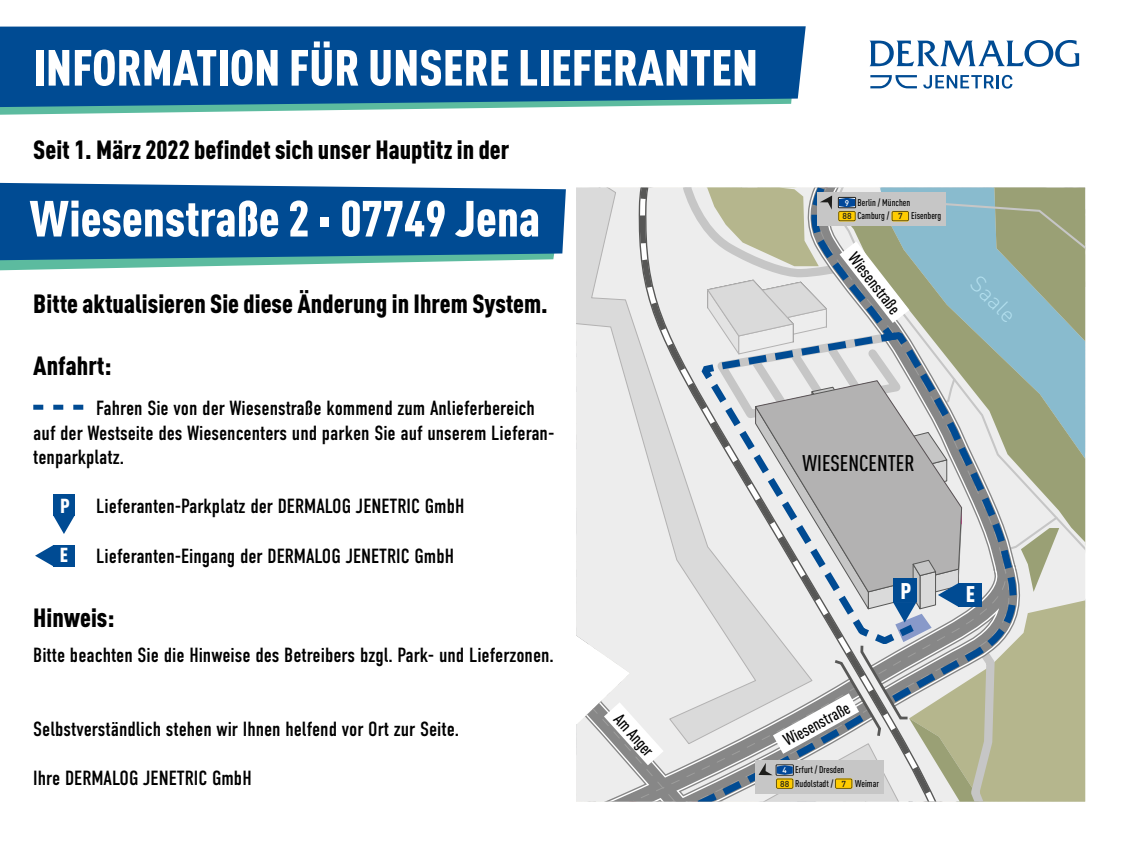
<style>
.page{position:relative;width:1134px;height:851px;background:#fff}
.page>*{position:absolute;margin:0;border:0;box-sizing:border-box;transform-origin:0 0}
.t1{font:900 condensed 50px "DIN Pro";color:#fff}
.t2{font:900 condensed 26px "DIN Pro";color:#010101}
.t3{font:500 condensed 22.4px "DIN Pro";color:#010101}
.t4{font:300 22.4px "DIN Pro";color:#b3dfee}
.t5{font:900 condensed 22.4px "DIN Pro";color:#fff}
.t6{font:20.5px/24.6px "DIN Condensed";color:#010101}
.t7{font:900 condensed 20px "DIN Pro";color:#fff}
.t8{font:500 condensed 16.6px "DIN Pro";color:#010101}
.t9{font:500 condensed 9.7px "DIN Pro";color:#010101}
.t10{font:500 8.6px "DIN Pro";color:#1d1d1b}
.s1{font-stretch:normal;font-size:8.1px;color:#fff}
</style>
<div class="page">
<svg style="left:576px;top:744px;width:59px;height:57px"></svg>
<svg style="left:576px;top:187px;width:102px;height:557px"></svg>
<svg style="left:604px;top:702px;width:60px;height:63px"></svg>
<svg style="left:678px;top:187px;width:407px;height:614px"></svg>
<svg style="left:776px;top:778px;width:17px;height:10px"></svg>
<div style="left:777px;top:779px;width:16px;height:8px;background:#fc0"></div>
<svg style="left:835px;top:778px;width:17px;height:10px"></svg>
<div style="left:836px;top:779px;width:15px;height:8px;background:#fc0"></div>
<svg style="left:0;top:260px;width:515px;height:10px"></svg>
<svg style="left:0;top:107px;width:556px;height:8px"></svg>
<svg style="left:0;top:26px;width:806px;height:81px;fill:#004b93"></svg>
<svg style="left:0;top:183px;width:566px;height:77px;fill:#004b93"></svg>
<svg style="left:35px;top:545px;width:18px;height:21px"></svg>
<div style="left:53px;top:545px;width:22px;height:21px;background:#004b93"></div>
<svg style="left:53px;top:515px;width:22px;height:19px"></svg>
<div style="left:53px;top:494px;width:22px;height:21px;background:#004b93"></div>
<svg style="left:33px;top:404px;width:51px;height:5px"></svg>
<svg style="left:870px;top:75px;width:47px;height:13px"></svg>
<svg style="left:869px;top:40px;width:210px;height:27px"></svg>
<svg style="left:923px;top:75px;width:89px;height:14px"></svg>
<h1 class="t1" style="left:33px;top:29px;width:726px">INFORMATION FÜR UNSERE LIEFERANTEN</h1>
<p class="t2" style="left:33px;top:129px;width:478px">Seit 1. März 2022 befindet sich unser Hauptitz in der</p>
<h1 class="t1" style="left:30px;top:180px;width:512px">Wiesenstraße 2 · 07749 Jena</h1>
<p class="t2" style="left:33px;top:283px;width:516px">Bitte aktualisieren Sie diese Änderung in Ihrem System.</p>
<p class="t2" style="left:33px;top:346px;width:80px">Anfahrt:</p>
<p class="t6" style="left:33px;top:396px;width:523px;text-indent:63px">Fahren Sie von der Wiesenstraße kommend zum Anlieferbereich auf der Westseite des Wiesencenters und parken Sie auf unserem Lieferan&shy;tenparkplatz.</p>
<p class="t6" style="left:96px;top:494px;width:370px">Lieferanten-Parkplatz der DERMALOG JENETRIC GmbH</p>
<p class="t6" style="left:96px;top:543px;width:359px">Lieferanten-Eingang der DERMALOG JENETRIC GmbH</p>
<p class="t7" style="left:60px;top:490px;width:11px">P</p>
<p class="t7" style="left:60px;top:539px;width:10px">E</p>
<p class="t2" style="left:33px;top:597px;width:83px">Hinweis:</p>
<p class="t6" style="left:33px;top:643px;width:522px">Bitte beachten Sie die Hinweise des Betreibers bzgl. Park- und Lieferzonen.</p>
<p class="t6" style="left:33px;top:717px;width:427px">Selbstverständlich stehen wir Ihnen helfend vor Ort zur Seite.</p>
<p class="t6" style="left:33px;top:766px;width:220px">Ihre DERMALOG JENETRIC GmbH</p>
<p class="t8" style="left:626px;top:707px;width:52px;rotate:49deg">Am Anger</p>
<p class="t9" style="left:845px;top:195px;width:67px"><span class="s1">9</span> Berlin / München</p>
<p class="t10" style="left:842px;top:209px;width:11px">88</p>
<p class="t10" style="left:898px;top:209px;width:6px">7</p>
<p class="t9" style="left:857px;top:209px;width:33px">Camburg /</p>
<p class="t9" style="left:911px;top:209px;width:32px">Eisenberg</p>
<p class="t8" style="left:861px;top:247px;width:74px;rotate:52deg">Wiesenstraße</p>
<p class="t3" style="left:803px;top:446px;width:113px">WIESENCENTER</p>
<p class="t5" style="left:900px;top:573px;width:12px">P</p>
<p class="t8" style="left:779px;top:730px;width:74px;rotate:-28deg">Wiesenstraße</p>
<p class="t9" style="left:782px;top:762px;width:63px"><span class="s1">4</span> Erfurt / Dresden</p>
<p class="t10" style="left:780px;top:776px;width:11px">88</p>
<p class="t10" style="left:841px;top:776px;width:6px">7</p>
<p class="t9" style="left:795px;top:776px;width:40px">Rudolstadt /</p>
<p class="t9" style="left:855px;top:776px;width:25px">Weimar</p>
<p class="t4" style="left:986px;top:267px;width:56px;rotate:45deg">Saale</p>
<p class="t5" style="left:966px;top:576px;width:11px">E</p>
</div>
